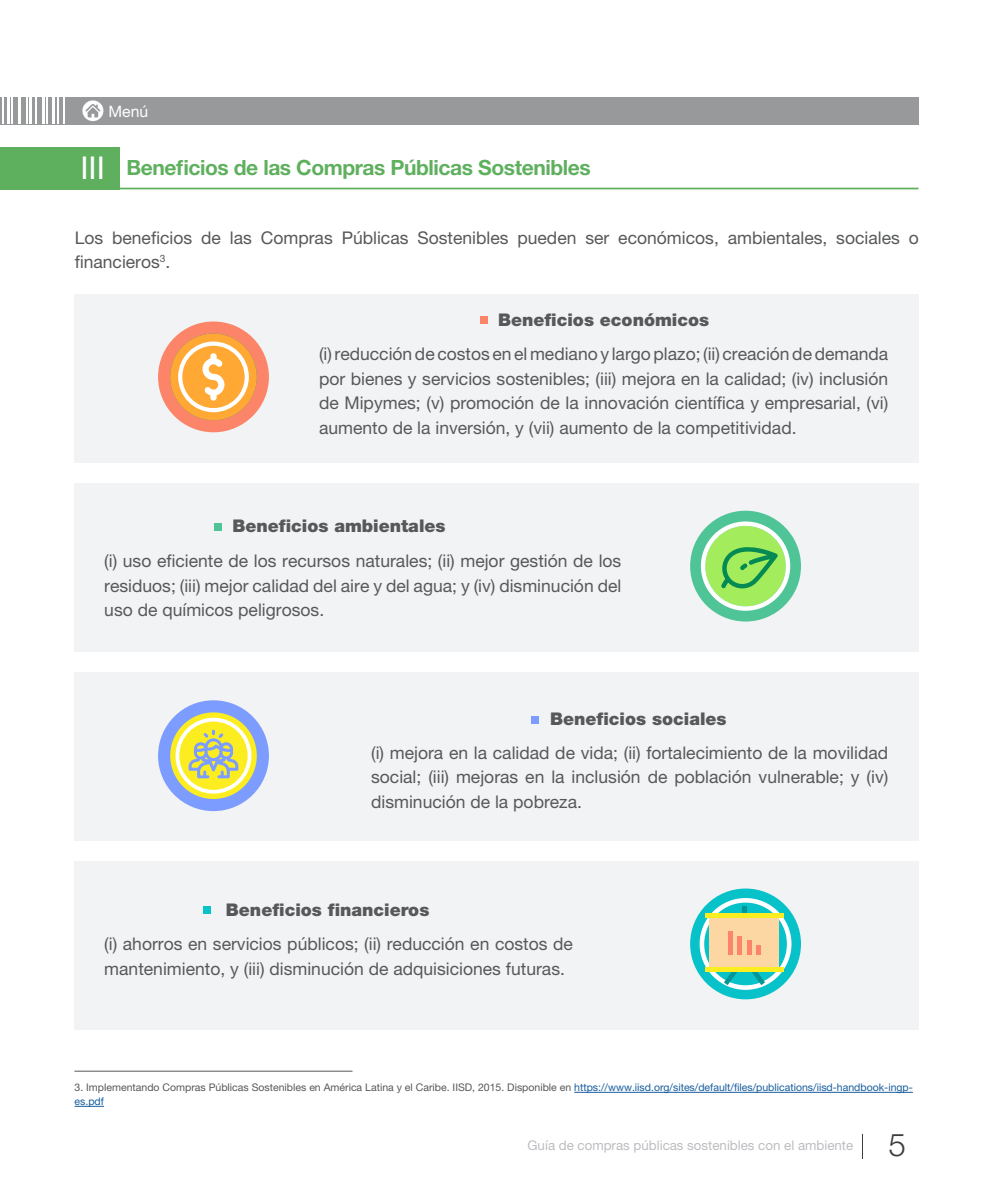
<style>
.page{position:relative;width:993px;height:1191px;background:#fff}
.page>*{position:absolute;margin:0;border:0;box-sizing:border-box;transform-origin:0 0}
.t1{font:31.5px "Helvetica Neue LT Pro";color:#fff}
.t2{font:300 31.5px "Helvetica Neue LT Pro";color:#3e3e3f}
.t3{font:700 21px "Helvetica Neue LT Pro";letter-spacing:-.02em;color:#5fb05e}
.body{font:17.5px/24.5px "Helvetica Neue LT Pro";color:#57585a;text-align:justify}
.body-2{font:900 17.5px "Helvetica Neue LT Pro";color:#57585a}
.t4{font:15.75px "Helvetica Neue LT Pro";color:#fff}
.t5{font:13.3px "Helvetica Neue LT Pro";color:#bcbdc0}
.Preguntas{font:10.5px/14px "Helvetica Neue LT Pro";color:#57585a}
.s1{color:#175d9e}
</style>
<div class="page">
<div style="left:0;top:97px;width:918px;height:27px;background:#98999b"></div>
<hr style="left:57px;top:84px;width:1px;height:40px;background:#fff">
<hr style="left:63px;top:84px;width:1px;height:40px;background:#fff">
<hr style="left:52px;top:84px;width:3px;height:40px;background:#fff">
<hr style="left:26px;top:84px;width:2px;height:40px;background:#fff">
<hr style="left:35px;top:84px;width:2px;height:40px;background:#fff">
<hr style="left:46px;top:84px;width:2px;height:40px;background:#fff">
<hr style="left:30px;top:84px;width:2px;height:40px;background:#fff">
<hr style="left:42px;top:84px;width:2px;height:40px;background:#fff">
<hr style="left:2px;top:84px;width:2px;height:40px;background:#fff">
<hr style="left:11px;top:84px;width:2px;height:40px;background:#fff">
<hr style="left:7px;top:84px;width:3px;height:40px;background:#fff">
<hr style="left:18px;top:84px;width:3px;height:40px;background:#fff">
<svg style="left:82px;top:100px;width:21px;height:21px"></svg>
<div style="left:74px;top:861px;width:844px;height:168px;background:#f2f3f4"></div>
<div style="left:75px;top:672px;width:843px;height:168px;background:#f2f3f4"></div>
<div style="left:74px;top:483px;width:844px;height:168px;background:#f2f3f4"></div>
<hr style="left:74px;top:1070px;width:278px;height:1px;background:#57585a">
<hr style="left:574px;top:1092px;width:338px;height:1px;background:#175d9e">
<svg style="left:75px;top:1106px;width:29px;height:1px"></svg>
<div style="left:0;top:147px;width:120px;height:42px;background:#5fb05e"></div>
<hr style="left:75px;top:188px;width:843px;height:1px;background:#5fb05e">
<div style="left:74px;top:294px;width:844px;height:168px;background:#f2f3f4"></div>
<div style="left:158px;top:321px;width:111px;height:111px;background:#fc8569;border-radius:50%"></div>
<div style="left:170px;top:333px;width:87px;height:87px;background:#ffa833;border-radius:50%"></div>
<svg style="left:178px;top:341px;width:71px;height:71px"></svg>
<div style="left:182px;top:346px;width:62px;height:62px;background:#ffa833;border-radius:50%"></div>
<svg style="left:202px;top:353px;width:22px;height:47px"></svg>
<div style="left:690px;top:511px;width:110px;height:110px;background:#4fc496;border-radius:50%"></div>
<svg style="left:700px;top:521px;width:90px;height:90px"></svg>
<div style="left:158px;top:700px;width:111px;height:111px;background:#7d9cff;border-radius:50%"></div>
<svg style="left:170px;top:712px;width:87px;height:87px"></svg>
<svg style="left:175px;top:718px;width:76px;height:75px"></svg>
<div style="left:690px;top:888px;width:110px;height:111px;background:#08c2c9;border-radius:50%"></div>
<svg style="left:699px;top:898px;width:92px;height:91px"></svg>
<div style="left:709px;top:915px;width:70px;height:54px;background:#fcd6a3"></div>
<hr style="left:704px;top:913px;width:79px;height:4px;background:#fced21">
<div style="left:704px;top:966px;width:79px;height:5px;background:#fced21"></div>
<hr style="left:728px;top:931px;width:4px;height:23px;background:#fc8569">
<div style="left:737px;top:936px;width:5px;height:18px;background:#fc8569"></div>
<div style="left:746px;top:940px;width:5px;height:14px;background:#fc8569"></div>
<div style="left:755px;top:945px;width:5px;height:9px;background:#fc8569"></div>
<div style="left:480px;top:316px;width:8px;height:8px;background:#fc8569"></div>
<div style="left:214px;top:523px;width:7px;height:7px;background:#4fc496"></div>
<div style="left:531px;top:716px;width:7px;height:7px;background:#7d9cff"></div>
<div style="left:203px;top:906px;width:7px;height:7px;background:#08c2c9"></div>
<p class="t4" style="left:108px;top:102px;width:41px">Menú</p>
<p class="t1" style="left:80px;top:149px;width:26px">III</p>
<p class="t3" style="left:126px;top:154px;width:465px">Beneficios de las Compras Públicas Sostenibles</p>
<p class="body" style="left:75px;top:225px;width:845px">Los beneficios de las Compras Públicas Sostenibles pueden ser económicos, ambientales, sociales o financieros<sup>3</sup>.</p>
<p class="body-2" style="left:498px;top:310px;width:213px">Beneficios económicos</p>
<p class="body" style="left:319px;top:341px;width:570px">(i) reducción de costos en el mediano y largo plazo; (ii) creación de demanda por bienes y servicios sostenibles; (iii) mejora en la calidad; (iv) inclusión de Mipymes; (v) promoción de la innovación científica y empresarial, (vi) aumento de la inversión, y (vii) aumento de la competitividad.</p>
<p class="body-2" style="left:232px;top:516px;width:214px">Beneficios ambientales</p>
<p class="body" style="left:104px;top:548px;width:518px">(i) uso eficiente de los recursos naturales; (ii) mejor gestión de los residuos; (iii) mejor calidad del aire y del agua; y (iv) disminución del uso de químicos peligrosos.</p>
<p class="body-2" style="left:550px;top:708px;width:178px">Beneficios sociales</p>
<p class="body" style="left:371px;top:740px;width:518px">(i) mejora en la calidad de vida; (ii) fortalecimiento de la movilidad social; (iii) mejoras en la inclusión de población vulnerable; y (iv) disminución de la pobreza.</p>
<p class="body-2" style="left:226px;top:899px;width:205px">Beneficios financieros</p>
<p class="body" style="left:104px;top:931px;width:470px">(i) ahorros en servicios públicos; (ii) reducción en costos de mantenimiento, y (iii) disminución de adquisiciones futuras.</p>
<p class="Preguntas" style="left:75px;top:1080px;width:839px">3. Implementando Compras Públicas Sostenibles en América Latina y el Caribe. IISD, 2015. Disponible en <span class="s1">https://www.iisd.org/sites/default/files/publications/iisd-handbook-ingp&shy;es.pdf</span></p>
<p class="t5" style="left:527px;top:1137px;width:327px">Guía de compras públicas sostenibles con el ambiente</p>
<h1 class="t2" style="left:888px;top:1125px;width:19px">5</h1>
</div>
